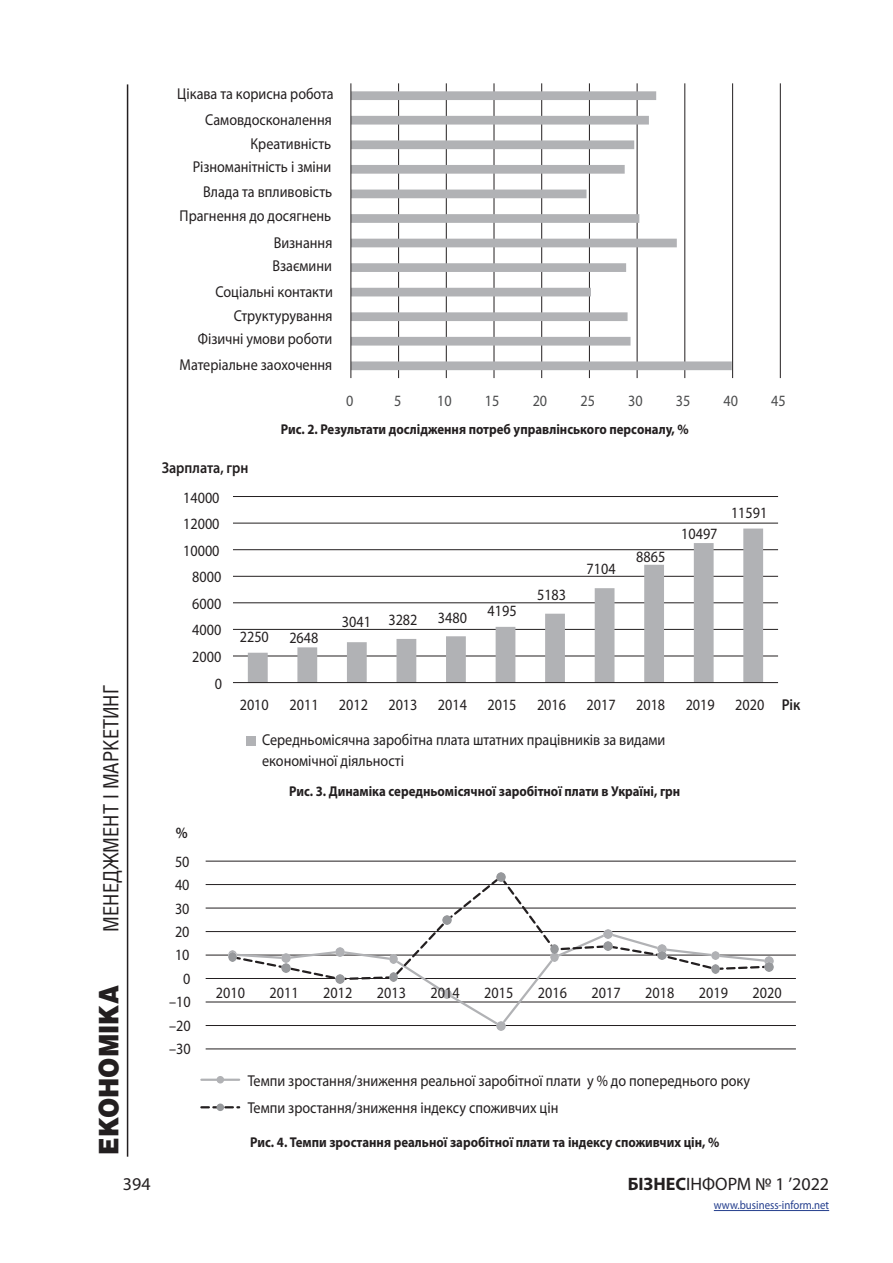
<style>
.page{position:relative;width:893px;height:1263px;background:#fff}
.page>*{position:absolute;margin:0;border:0;box-sizing:border-box;transform-origin:0 0}
.t1{font:900 27px "Helios";color:#231f20;scale:.9 1}
.t2{font:21px "Helios Cond";color:#231f20}
.t3{font:18px "Myriad Pro";color:#231f20}
.t4{font:15.75px/20.9px "Myriad Pro";color:#231f20;scale:.9 1}
.t5{font:15.75px "Myriad Pro";color:#4b4c4d;scale:.9 1}
.t6{font:600 15.75px "Myriad Pro";color:#231f20;scale:.9 1}
.Title_table{font:700 14.25px "Myriad Pro";color:#231f20;scale:.9 1}
.t7{font:12px "Myriad Pro";color:#253f8e;scale:.9 1}
.s1{font-weight:700}
</style>
<div class="page">
<hr style="left:127px;top:84px;width:1px;height:1073px;background:#231f20">
<hr style="left:714px;top:1210px;width:115px;height:1px;background:#253f8e">
<hr style="left:780px;top:83px;width:1px;height:295px;background:#231f20">
<hr style="left:732px;top:83px;width:1px;height:295px;background:#231f20">
<hr style="left:684px;top:83px;width:1px;height:295px;background:#231f20">
<hr style="left:637px;top:83px;width:1px;height:295px;background:#231f20">
<hr style="left:589px;top:83px;width:1px;height:295px;background:#231f20">
<hr style="left:541px;top:83px;width:1px;height:295px;background:#231f20">
<hr style="left:494px;top:83px;width:1px;height:295px;background:#231f20">
<hr style="left:446px;top:83px;width:1px;height:295px;background:#231f20">
<hr style="left:398px;top:83px;width:1px;height:295px;background:#231f20">
<svg style="left:351px;top:91px;width:381px;height:279px"></svg>
<hr style="left:350px;top:83px;width:1px;height:295px;background:#231f20">
<hr style="left:233px;top:496px;width:545px;height:1px;background:#231f20">
<hr style="left:233px;top:523px;width:545px;height:1px;background:#231f20">
<hr style="left:233px;top:549px;width:545px;height:1px;background:#231f20">
<hr style="left:233px;top:576px;width:545px;height:1px;background:#231f20">
<hr style="left:233px;top:602px;width:545px;height:1px;background:#231f20">
<hr style="left:233px;top:629px;width:545px;height:1px;background:#231f20">
<hr style="left:233px;top:656px;width:545px;height:1px;background:#231f20">
<svg style="left:248px;top:528px;width:515px;height:154px"></svg>
<hr style="left:233px;top:682px;width:545px;height:1px;background:#231f20">
<div style="left:246px;top:736px;width:9px;height:9px;background:#b1b2b5"></div>
<hr style="left:206px;top:861px;width:590px;height:1px;background:#231f20">
<hr style="left:206px;top:884px;width:590px;height:1px;background:#231f20">
<hr style="left:206px;top:908px;width:590px;height:1px;background:#231f20">
<hr style="left:206px;top:931px;width:590px;height:1px;background:#231f20">
<hr style="left:206px;top:955px;width:590px;height:1px;background:#231f20">
<hr style="left:206px;top:1002px;width:590px;height:1px;background:#231f20">
<hr style="left:206px;top:1025px;width:590px;height:1px;background:#231f20">
<hr style="left:206px;top:1048px;width:590px;height:1px;background:#231f20">
<hr style="left:206px;top:978px;width:590px;height:1px;background:#231f20">
<svg style="left:230px;top:982px;width:541px;height:46px"></svg>
<svg style="left:443px;top:989px;width:9px;height:9px"></svg>
<svg style="left:496px;top:1021px;width:9px;height:9px"></svg>
<svg style="left:230px;top:875px;width:541px;height:107px"></svg>
<svg style="left:228px;top:950px;width:9px;height:11px"></svg>
<svg style="left:282px;top:954px;width:9px;height:18px"></svg>
<svg style="left:335px;top:974px;width:9px;height:9px"></svg>
<svg style="left:389px;top:973px;width:9px;height:9px"></svg>
<svg style="left:443px;top:916px;width:9px;height:8px"></svg>
<svg style="left:496px;top:872px;width:9px;height:9px"></svg>
<svg style="left:550px;top:945px;width:9px;height:17px"></svg>
<svg style="left:604px;top:929px;width:8px;height:22px"></svg>
<svg style="left:657px;top:945px;width:9px;height:15px"></svg>
<svg style="left:711px;top:951px;width:9px;height:22px"></svg>
<svg style="left:765px;top:957px;width:8px;height:14px"></svg>
<hr style="left:201px;top:1078px;width:38px;height:3px;background:#b1b2b5">
<div style="left:217px;top:1076px;width:7px;height:7px;background:#b1b2b5;border-radius:50%"></div>
<svg style="left:201px;top:1106px;width:38px;height:2px"></svg>
<div style="left:217px;top:1103px;width:7px;height:8px;background:#97999c;border-radius:50%"></div>
<h2 class="t2" style="left:98px;top:931px;width:248px;rotate:-90deg">МЕНЕДЖМЕНТ І МАРКЕТИНГ</h2>
<h1 class="t1" style="left:92px;top:1154px;width:189px;rotate:-90deg">ЕКОНОМІКА</h1>
<p class="t3" style="left:123px;top:1173px;width:29px">394</p>
<p class="t4" style="left:177px;top:83px;width:175px">Цікава та корисна робота</p>
<p class="t4" style="left:205px;top:109px;width:142px">Самовдосконалення</p>
<p class="t4" style="left:251px;top:133px;width:91px">Креативність</p>
<p class="t4" style="left:193px;top:156px;width:156px">Різноманітність і зміни</p>
<p class="t4" style="left:203px;top:181px;width:145px">Влада та впливовість</p>
<p class="t4" style="left:180px;top:205px;width:170px">Прагнення до досягнень</p>
<p class="t4" style="left:274px;top:232px;width:67px">Визнання</p>
<p class="t4" style="left:272px;top:255px;width:68px">Взаємини</p>
<p class="t4" style="left:216px;top:281px;width:132px">Соціальні контакти</p>
<p class="t4" style="left:234px;top:305px;width:111px">Структурування</p>
<p class="t4" style="left:198px;top:328px;width:151px">Фізичні умови роботи</p>
<p class="t4" style="left:180px;top:354px;width:171px">Матеріальне заохочення</p>
<p class="t5" style="left:346px;top:391px;width:10px">0</p>
<p class="t5" style="left:394px;top:391px;width:10px">5</p>
<p class="t5" style="left:437px;top:391px;width:18px">10</p>
<p class="t5" style="left:485px;top:391px;width:18px">15</p>
<p class="t5" style="left:533px;top:391px;width:18px">20</p>
<p class="t5" style="left:580px;top:391px;width:18px">25</p>
<p class="t5" style="left:628px;top:391px;width:18px">30</p>
<p class="t5" style="left:676px;top:391px;width:18px">35</p>
<p class="t5" style="left:723px;top:391px;width:18px">40</p>
<p class="t5" style="left:771px;top:391px;width:18px">45</p>
<p class="t6" style="left:162px;top:458px;width:98px">Зарплата, грн</p>
<p class="t4" style="left:183px;top:487px;width:42px">14000</p>
<p class="t4" style="left:183px;top:513px;width:42px">12000</p>
<p class="t4" style="left:183px;top:540px;width:42px">10000</p>
<p class="t4" style="left:192px;top:566px;width:34px">8000</p>
<p class="Title_table" style="left:281px;top:420px;width:455px">Рис. 2. Результати дослідження потреб управлінського персоналу, %</p>
<p class="t4" style="left:587px;top:558px;width:34px">7104</p>
<p class="t4" style="left:636px;top:545px;width:34px">8865</p>
<p class="t4" style="left:681px;top:523px;width:42px">10497</p>
<p class="t4" style="left:192px;top:593px;width:34px">6000</p>
<p class="t4" style="left:192px;top:619px;width:34px">4000</p>
<p class="t4" style="left:192px;top:646px;width:34px">2000</p>
<p class="t4" style="left:215px;top:673px;width:10px">0</p>
<p class="t4" style="left:240px;top:626px;width:34px">2250</p>
<p class="t4" style="left:289px;top:627px;width:34px">2648</p>
<p class="t4" style="left:342px;top:610px;width:86px">3041 3282</p>
<p class="t4" style="left:438px;top:607px;width:34px">3480</p>
<p class="t4" style="left:487px;top:600px;width:34px">4195</p>
<p class="t4" style="left:537px;top:584px;width:34px">5183</p>
<p class="t4" style="left:731px;top:502px;width:42px">11591</p>
<p class="t4" style="left:240px;top:694px;width:34px">2010</p>
<p class="t4" style="left:290px;top:694px;width:34px">2011</p>
<p class="t4" style="left:339px;top:694px;width:34px">2012</p>
<p class="t4" style="left:388px;top:694px;width:34px">2013</p>
<p class="t4" style="left:438px;top:694px;width:34px">2014</p>
<p class="t4" style="left:487px;top:694px;width:34px">2015</p>
<p class="t4" style="left:537px;top:694px;width:34px">2016</p>
<p class="t4" style="left:587px;top:694px;width:34px">2017</p>
<p class="t4" style="left:636px;top:694px;width:34px">2018</p>
<p class="t4" style="left:686px;top:694px;width:34px">2019</p>
<p class="t4" style="left:735px;top:694px;width:34px">2020</p>
<p class="t4" style="left:262px;top:729px;width:450px">Середньомісячна заробітна плата штатних працівників за видами економічної діяльності</p>
<p class="t6" style="left:176px;top:822px;width:15px">%</p>
<p class="t4" style="left:175px;top:851px;width:18px">50</p>
<p class="t4" style="left:175px;top:874px;width:18px">40</p>
<p class="t4" style="left:175px;top:897px;width:18px">30</p>
<p class="t4" style="left:175px;top:921px;width:18px">20</p>
<p class="t4" style="left:175px;top:944px;width:18px">10</p>
<p class="t4" style="left:183px;top:968px;width:10px">0</p>
<p class="Title_table" style="left:289px;top:782px;width:436px">Рис. 3. Динаміка середньомісячної заробітної плати в Україні, грн</p>
<p class="t6" style="left:782px;top:695px;width:22px">Рік</p>
<p class="t4" style="left:169px;top:991px;width:26px">–10</p>
<p class="t4" style="left:169px;top:1015px;width:26px">–20</p>
<p class="t4" style="left:169px;top:1038px;width:26px">–30</p>
<p class="t4" style="left:216px;top:982px;width:34px">2010</p>
<p class="t4" style="left:270px;top:982px;width:34px">2011</p>
<p class="t4" style="left:323px;top:982px;width:34px">2012</p>
<p class="t4" style="left:377px;top:982px;width:34px">2013</p>
<p class="t4" style="left:431px;top:982px;width:34px">2014</p>
<p class="t4" style="left:484px;top:982px;width:34px">2015</p>
<p class="t4" style="left:538px;top:982px;width:34px">2016</p>
<p class="t4" style="left:592px;top:982px;width:34px">2017</p>
<p class="t4" style="left:645px;top:982px;width:34px">2018</p>
<p class="t4" style="left:699px;top:982px;width:34px">2019</p>
<p class="t4" style="left:752px;top:982px;width:34px">2020</p>
<p class="t4" style="left:248px;top:1066px;width:559px;line-height:27.6px">Темпи зростання/зниження реальної заробітної плати у % до попереднього року<br>Темпи зростання/зниження індексу споживчих цін</p>
<p class="Title_table" style="left:250px;top:1133px;width:523px">Рис. 4. Темпи зростання реальної заробітної плати та індексу споживчих цін, %</p>
<p class="t3" style="left:628px;top:1173px;width:203px"><span class="s1">БІЗНЕС</span>ІНФОРМ № 1 ’2022</p>
<p class="t7" style="left:714px;top:1198px;width:130px">www.business-inform.net</p>
</div>
